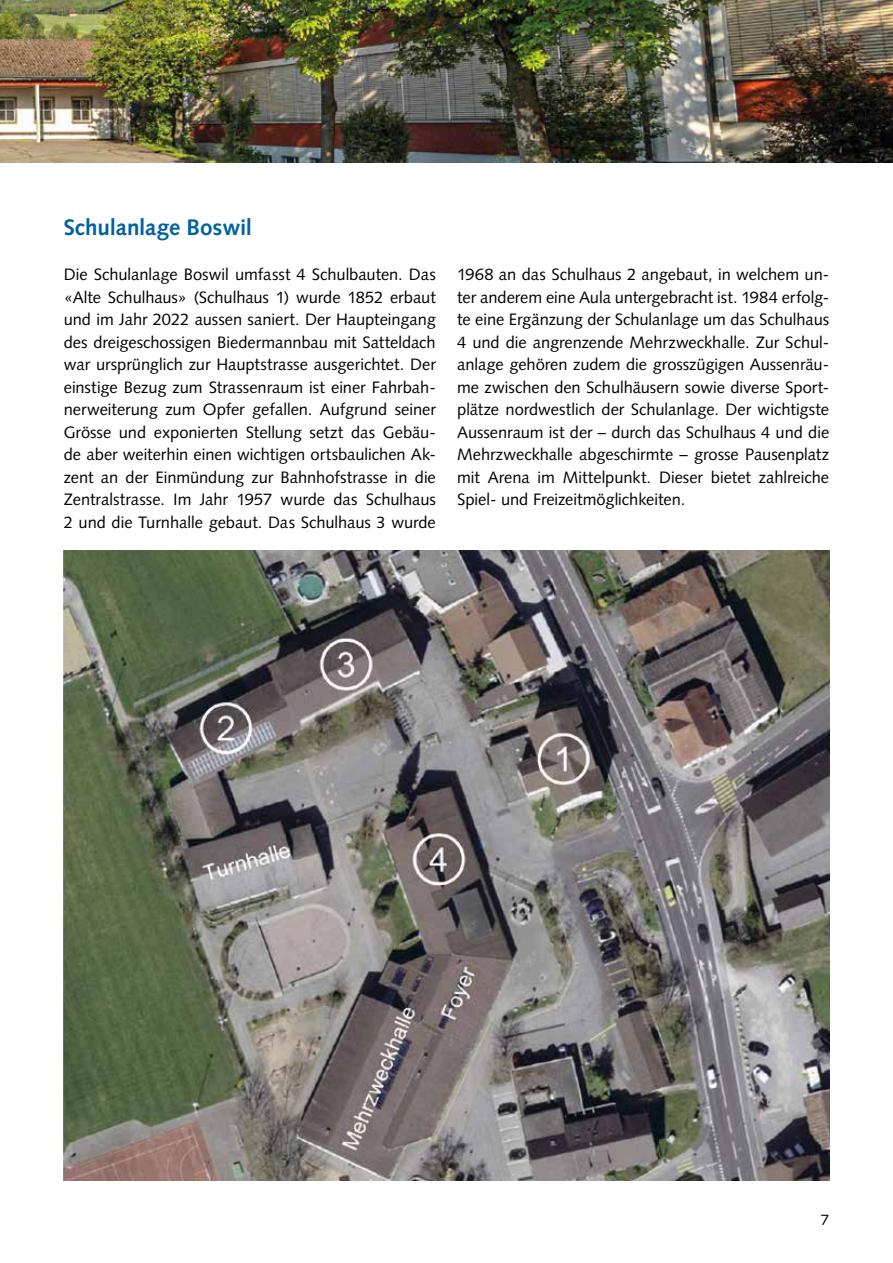
<style>
.page{position:relative;width:893px;height:1263px;background:#fff}
.page>*{position:absolute;margin:0;border:0;box-sizing:border-box;transform-origin:0 0}
.t1{font:700 22.5px "Syntax LT Std";letter-spacing:-.01em;color:#0061a1}
.t2{font:16.5px/22.5px "Syntax LT Std";letter-spacing:-.005em;color:#000;text-align:justify}
.t3{font:15px "Syntax LT Std";color:#000}
</style>
<div class="page">
<img style="left:0;top:0;width:893px;height:162px">
<img style="left:64px;top:550px;width:765px;height:630px">
<h1 class="t1" style="left:64px;top:214px;width:190px">Schulanlage Boswil</h1>
<p class="t2" style="left:64px;top:263px;width:374px">Die Schulanlage Boswil umfasst 4 Schulbauten. Das «Alte Schulhaus» (Schulhaus 1) wurde 1852 erbaut und im Jahr 2022 aussen saniert. Der Haupteingang des dreigeschossigen Biedermannbau mit Satteldach war ursprünglich zur Hauptstrasse ausgerichtet. Der einstige Bezug zum Strassenraum ist einer Fahrbah&shy;nerweiterung zum Opfer gefallen. Aufgrund seiner Grösse und exponierten Stellung setzt das Gebäu&shy;de aber weiterhin einen wichtigen ortsbaulichen Ak&shy;zent an der Einmündung zur Bahnhofstrasse in die Zentralstrasse. Im Jahr 1957 wurde das Schulhaus 2 und die Turnhalle gebaut. Das Schulhaus 3 wurde</p>
<p class="t2" style="left:457px;top:263px;width:374px">1968 an das Schulhaus 2 angebaut, in welchem un&shy;ter anderem eine Aula untergebracht ist. 1984 erfolg&shy;te eine Ergänzung der Schulanlage um das Schulhaus 4 und die angrenzende Mehrzweckhalle. Zur Schul&shy;anlage gehören zudem die grosszügigen Aussenräu&shy;me zwischen den Schulhäusern sowie diverse Sport&shy;plätze nordwestlich der Schulanlage. Der wichtigste Aussenraum ist der – durch das Schulhaus 4 und die Mehrzweckhalle abgeschirmte – grosse Pausenplatz mit Arena im Mittelpunkt. Dieser bietet zahlreiche Spiel- und Freizeitmöglichkeiten.</p>
<p class="t3" style="left:821px;top:1211px;width:10px">7</p>
</div>
